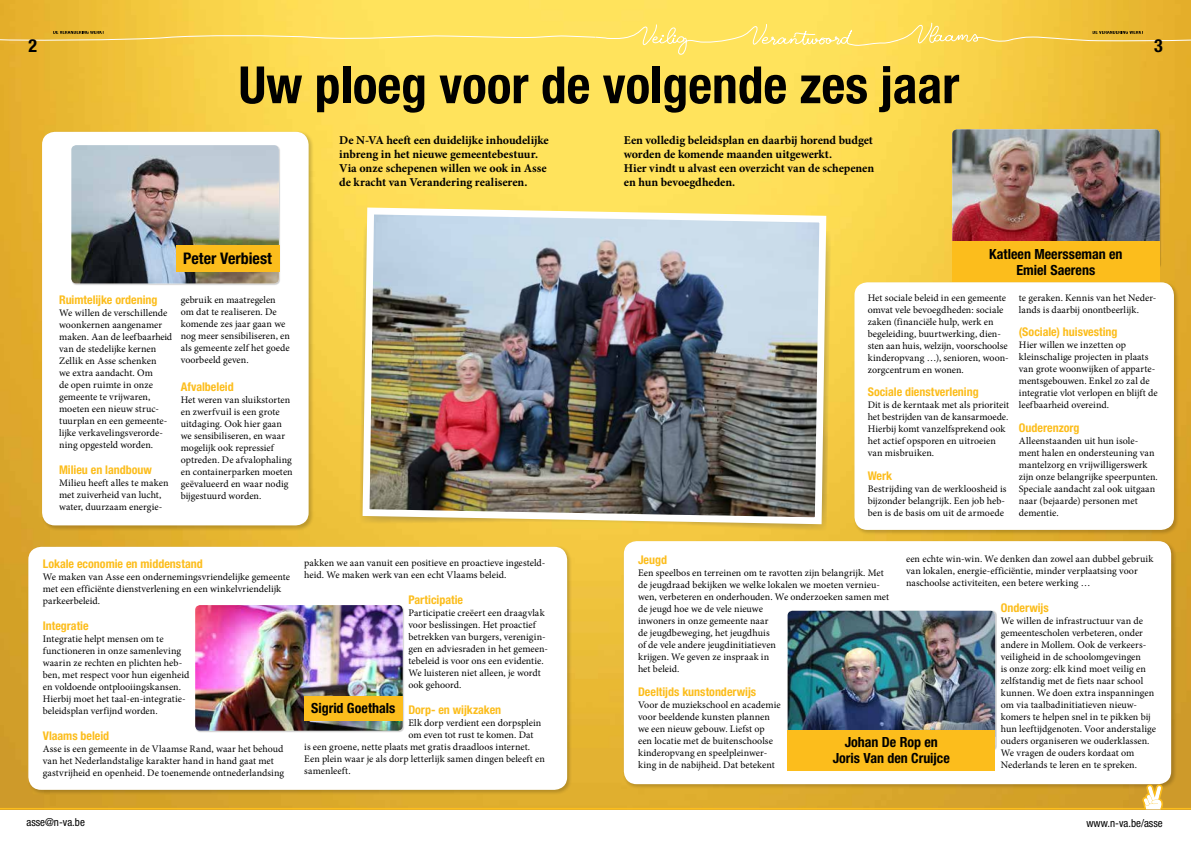
<style>
.page{position:relative;width:1191px;height:842px;background:#fff}
.page>*{position:absolute;margin:0;border:0;box-sizing:border-box;transform-origin:0 0}
.t1{font:700 condensed 51.4px "Helvetica Neue LT Std";color:#000}
.t2{font:700 condensed 18px "Helvetica Neue LT Std";color:#000}
.t3{font:700 condensed 16px "Helvetica Neue LT Std";color:#000}
.t4{font:700 condensed 14px/16px "Helvetica Neue LT Std";color:#000;text-align:center}
.t5{font:700 12px/14px "Minion Pro";letter-spacing:-.005em;color:#000}
.t6{font:700 condensed 12px "Helvetica Neue LT Std";color:#fcbd1c}
.t7{font:condensed 11px "Helvetica Neue LT Std";color:#000}
.t8{font:10px/12px "Minion Pro";color:#000}
</style>
<div class="page">
<img style="left:0;top:0;width:1191px;height:784px">
<div style="left:624px;top:541px;width:547px;height:243px;background:#fff;border-radius:13px"></div>
<div style="left:28px;top:547px;width:539px;height:243px;background:#fff;border-radius:13px"></div>
<svg style="left:0;top:22px;width:1191px;height:33px;background:#f7d554"></svg>
<svg style="left:0;top:784px;width:1191px;height:25px;background:#daae42"></svg>
<img style="left:195px;top:605px;width:208px;height:126px">
<div style="left:304px;top:696px;width:99px;height:25px;background:#fcbd1c"></div>
<img style="left:787px;top:611px;width:208px;height:119px">
<div style="left:787px;top:730px;width:208px;height:41px;background:#fcbd1c"></div>
<div style="left:41px;top:131px;width:273px;height:400px;background:#000;opacity:.2"></div>
<div style="left:42px;top:132px;width:267px;height:393px;background:#fff;border-radius:13px"></div>
<svg style="left:359px;top:223px;width:472px;height:310px;background:#f2c741"></svg>
<img style="left:359px;top:204px;width:470px;height:324px">
<div style="left:71px;top:145px;width:210px;height:140px;background:#000;opacity:.2"></div>
<img style="left:71px;top:145px;width:208px;height:138px">
<div style="left:176px;top:245px;width:103px;height:26px;background:#fcbd1c"></div>
<img style="left:952px;top:129px;width:207px;height:112px">
<div style="left:952px;top:241px;width:207px;height:41px;background:#fcbd1c"></div>
<div style="left:853px;top:281px;width:326px;height:254px;background:#000;opacity:.2"></div>
<div style="left:854px;top:282px;width:320px;height:248px;background:#fff;border-radius:13px"></div>
<h2 class="t2" style="left:28px;top:35px;width:10px">2</h2>
<h2 class="t2" style="left:1154px;top:35px;width:10px">3</h2>
<h1 class="t1" style="left:238px;top:54px;width:722px">Uw ploeg voor de volgende zes jaar</h1>
<p class="t5" style="left:339px;top:133px;width:211px">De N-VA heeft een duidelijke inhoudelijke inbreng in het nieuwe gemeentebestuur.<br>Via onze schepenen willen we ook in Asse de kracht van Verandering realiseren.</p>
<p class="t5" style="left:624px;top:133px;width:252px">Een volledig beleidsplan en daarbij horend budget worden de komende maanden uitgewerkt.<br>Hier vindt u alvast een overzicht van de schepenen en hun bevoegdheden.</p>
<p class="t6" style="left:59px;top:292px;width:100px">Ruimtelijke ordening</p>
<p class="t8" style="left:59px;top:307px;width:115px">We willen de verschillende woonkernen aangenamer maken. Aan de leefbaarheid van de stedelijke kernen<br>Zellik en Asse schenken<br>we extra aandacht. Om<br>de open ruimte in onze gemeente te vrijwaren, moeten een nieuw struc&shy;tuurplan en een gemeente&shy;lijke verkavelingsverorde&shy;ning opgesteld worden.</p>
<p class="t6" style="left:59px;top:462px;width:94px">Milieu en landbouw</p>
<p class="t8" style="left:59px;top:477px;width:111px">Milieu heeft alles te maken met zuiverheid van lucht, water, duurzaam energie-</p>
<h3 class="t3" style="left:183px;top:249px;width:90px">Peter Verbiest</h3>
<h3 class="t4" style="left:989px;top:246px;width:135px">Katleen Meersseman en<br>Emiel Saerens</h3>
<p class="t8" style="left:867px;top:292px;width:142px">Het sociale beleid in een gemeente omvat vele bevoegdheden: sociale zaken (financiële hulp, werk en begeleiding, buurtwerking, dien&shy;sten aan huis, welzijn, voorschoolse kinderopvang …), senioren, woon&shy;zorgcentrum en wonen.</p>
<p class="t6" style="left:867px;top:384px;width:112px">Sociale dienstverlening</p>
<p class="t8" style="left:867px;top:399px;width:143px">Dit is de kerntaak met als prioriteit het bestrijden van de kansarmoede.<br>Hierbij komt vanzelfsprekend ook het actief opsporen en uitroeien van misbruiken.</p>
<p class="t6" style="left:867px;top:468px;width:26px">Werk</p>
<p class="t8" style="left:867px;top:483px;width:140px">Bestrijding van de werkloosheid is bijzonder belangrijk. Een job heb&shy;ben is de basis om uit de armoede</p>
<p class="t8" style="left:1019px;top:292px;width:139px">te geraken. Kennis van het Neder&shy;lands is daarbij onontbeerlijk.</p>
<p class="t6" style="left:1019px;top:324px;width:100px">(Sociale) huisvesting</p>
<p class="t8" style="left:1019px;top:339px;width:140px">Hier willen we inzetten op kleinschalige projecten in plaats van grote woonwijken of apparte&shy;mentsgebouwen. Enkel zo zal de integratie vlot verlopen en blijft de leefbaarheid overeind.</p>
<p class="t6" style="left:1019px;top:420px;width:62px">Ouderenzorg</p>
<p class="t8" style="left:1019px;top:435px;width:140px">Alleenstaanden uit hun isole&shy;ment halen en ondersteuning van mantelzorg en vrijwilligerswerk zijn onze belangrijke speerpunten.<br>Speciale aandacht zal ook uitgaan naar (bejaarde) personen met dementie.</p>
<p class="t8" style="left:181px;top:294px;width:111px">gebruik en maatregelen om dat te realiseren. De komende zes jaar gaan we nog meer sensibiliseren, en als gemeente zelf het goede voorbeeld geven.</p>
<p class="t6" style="left:181px;top:379px;width:54px">Afvalbeleid</p>
<p class="t8" style="left:181px;top:394px;width:113px">Het weren van sluikstorten en zwerfvuil is een grote uitdaging. Ook hier gaan we sensibiliseren, en waar mogelijk ook repressief optreden. De afvalophaling en containerparken moeten geëvalueerd en waar nodig bijgestuurd worden.</p>
<p class="t6" style="left:43px;top:556px;width:161px">Lokale economie en middenstand</p>
<p class="t8" style="left:43px;top:570px;width:249px">We maken van Asse een ondernemingsvriendelijke gemeente met een efficiënte dienstverlening en een winkelvriendelijk parkeerbeleid.</p>
<p class="t6" style="left:43px;top:618px;width:47px">Integratie</p>
<p class="t8" style="left:43px;top:632px;width:148px">Integratie helpt mensen om te functioneren in onze samenleving waarin ze rechten en plichten heb&shy;ben, met respect voor hun eigenheid en voldoende ontplooiingskansen.<br>Hierbij moet het taal-en-integratie&shy;beleidsplan verfijnd worden.</p>
<p class="t6" style="left:43px;top:728px;width:68px">Vlaams beleid</p>
<p class="t8" style="left:43px;top:742px;width:243px">Asse is een gemeente in de Vlaamse Rand, waar het behoud van het Nederlandstalige karakter hand in hand gaat met gastvrijheid en openheid. De toenemende ontnederlandsing</p>
<p class="t8" style="left:304px;top:557px;width:242px">pakken we aan vanuit een positieve en proactieve ingesteld&shy;heid. We maken werk van een echt Vlaams beleid.</p>
<p class="t6" style="left:408px;top:593px;width:56px">Participatie</p>
<p class="t8" style="left:408px;top:607px;width:141px">Participatie creëert een draagvlak voor beslissingen. Het proactief betrekken van burgers, verenigin&shy;gen en adviesraden in het gemeen&shy;tebeleid is voor ons een evidentie.<br>We luisteren niet alleen, je wordt ook gehoord.</p>
<p class="t6" style="left:408px;top:703px;width:94px">Dorp- en wijkzaken</p>
<p class="t8" style="left:408px;top:717px;width:134px">Elk dorp verdient een dorpsplein</p>
<p class="t8" style="left:408px;top:729px;width:127px">om even tot rust te komen. Dat</p>
<p class="t8" style="left:304px;top:741px;width:227px">is een groene, nette plaats met gratis draadloos internet.</p>
<p class="t8" style="left:304px;top:753px;width:242px">Een plein waar je als dorp letterlijk samen dingen beleeft en</p>
<p class="t8" style="left:304px;top:765px;width:48px">samenleeft.</p>
<h3 class="t4" style="left:311px;top:700px;width:86px">Sigrid Goethals</h3>
<p class="t8" style="left:906px;top:553px;width:249px">een echte win-win. We denken dan zowel aan dubbel gebruik van lokalen, energie-efficiëntie, minder verplaatsing voor naschoolse activiteiten, een betere werking …</p>
<p class="t6" style="left:1000px;top:600px;width:49px">Onderwijs</p>
<p class="t8" style="left:1000px;top:615px;width:157px">We willen de infrastructuur van de gemeentescholen verbeteren, onder andere in Mollem. Ook de verkeers&shy;veiligheid in de schoolomgevingen<br>is onze zorg: elk kind moet veilig en zelfstandig met de fiets naar school kunnen. We doen extra inspanningen om via taalbadinitiatieven nieuw&shy;komers te helpen snel in te pikken bij hun leeftijdgenoten. Voor anderstalige ouders organiseren we ouderklassen.<br>We vragen de ouders kordaat om Nederlands te leren en te spreken.</p>
<p class="t6" style="left:638px;top:552px;width:31px">Jeugd</p>
<p class="t8" style="left:638px;top:567px;width:253px">Een speelbos en terreinen om te ravotten zijn belangrijk. Met de jeugdraad bekijken we welke lokalen we moeten vernieu&shy;wen, verbeteren en onderhouden. We onderzoeken samen met de jeugd hoe we de vele nieuwe<br>inwoners in onze gemeente naar<br>de jeugdbeweging, het jeugdhuis<br>of de vele andere jeugdinitiatieven<br>krijgen. We geven ze inspraak in<br>het beleid.</p>
<p class="t6" style="left:638px;top:684px;width:120px">Deeltijds kunstonderwijs</p>
<p class="t8" style="left:638px;top:699px;width:144px">Voor de muziekschool en academie voor beeldende kunsten plannen we een nieuw gebouw. Liefst op een locatie met de buitenschoolse kinderopvang en speelpleinwer&shy;king in de nabijheid. Dat betekent</p>
<h3 class="t4" style="left:832px;top:734px;width:119px">Johan De Rop en<br>Joris Van den Cruijce</h3>
<p class="t7" style="left:26px;top:816px;width:60px">asse@n-va.be</p>
<p class="t7" style="left:1086px;top:817px;width:78px">www.n-va.be/asse</p>
</div>
